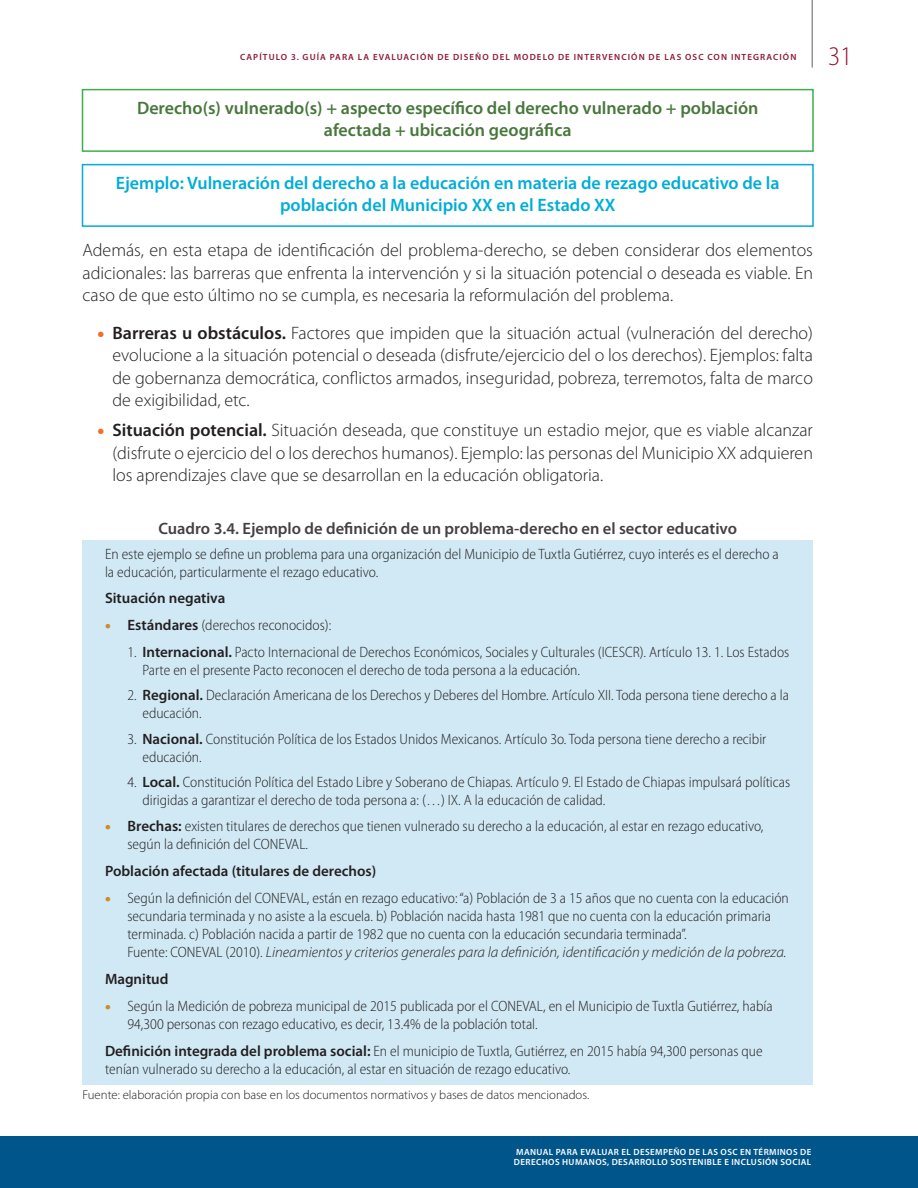
<style>
.page{position:relative;width:918px;height:1188px;background:#fff}
.page>*{position:absolute;margin:0;border:0;box-sizing:border-box;transform-origin:0 0}
.t1{font:300 semi-condensed 27px "Myriad Pro";color:#8f1838}
.t2{font:300 18px/22.5px "Myriad Pro";color:#231f20;text-align:justify}
.t3{font:600 18px/22.5px "Myriad Pro";color:#00add8;text-align:center}
.t4{font:600 18px/22.5px "Myriad Pro";color:#48773c;text-align:center}
.t5{font:600 16.5px "Myriad Pro";color:#414042}
.t6{font:300 semi-condensed 15px/18px "Myriad Pro";color:#231f20}
.t7{font:600 15px "Myriad Pro";color:#231f20}
.t8{font:300 12.75px "Myriad Pro";color:#231f20}
.t9{font:600 9px/10.5px "Myriad Pro";letter-spacing:.045em;color:#fff}
.t10{font:600 9px "Myriad Pro";letter-spacing:.12em;color:#8f1838}
.s1{font-weight:900;font-stretch:semi-expanded;color:#f36e24}
.s2{font-weight:600}
.s3{font-weight:900;font-stretch:semi-expanded;color:#cd8b2a}
.s4{font-weight:600;font-stretch:normal}
.s5{font-style:italic;font-stretch:normal}
</style>
<div class="page">
<div style="left:0;top:1136px;width:918px;height:52px;background:#00558a"></div>
<hr style="left:812px;top:0;width:1px;height:68px;background:#939598">
<div style="left:82px;top:89px;width:732px;height:63px;border:2px solid #3fae49"></div>
<div style="left:82px;top:164px;width:732px;height:63px;border:2px solid #00add8"></div>
<div style="left:82px;top:540px;width:731px;height:48px;background:#d1e9f4"></div>
<div style="left:82px;top:584px;width:731px;height:30px;background:#d1e9f4"></div>
<div style="left:82px;top:611px;width:731px;height:30px;background:#d1e9f4"></div>
<div style="left:82px;top:638px;width:731px;height:48px;background:#d1e9f4"></div>
<div style="left:82px;top:681px;width:731px;height:48px;background:#d1e9f4"></div>
<div style="left:82px;top:725px;width:731px;height:48px;background:#d1e9f4"></div>
<div style="left:82px;top:768px;width:731px;height:48px;background:#d1e9f4"></div>
<div style="left:82px;top:812px;width:731px;height:48px;background:#d1e9f4"></div>
<div style="left:82px;top:857px;width:731px;height:30px;background:#d1e9f4"></div>
<div style="left:82px;top:884px;width:731px;height:66px;background:#d1e9f4"></div>
<div style="left:82px;top:938px;width:731px;height:30px;background:#d1e9f4"></div>
<div style="left:82px;top:965px;width:731px;height:30px;background:#d1e9f4"></div>
<div style="left:82px;top:992px;width:731px;height:48px;background:#d1e9f4"></div>
<div style="left:82px;top:1037px;width:731px;height:48px;background:#d1e9f4"></div>
<p class="t10" style="left:240px;top:51px;width:30px">Cap ítulo</p>
<p class="t10" style="left:291px;top:51px;width:46px">3. Guía para</p>
<p class="t10" style="left:358px;top:51px;width:23px">la evaluación</p>
<p class="t10" style="left:437px;top:51px;width:23px">de diseño</p>
<p class="t10" style="left:493px;top:51px;width:7px">del</p>
<p class="t10" style="left:514px;top:51px;width:8px">modelo</p>
<p class="t10" style="left:558px;top:51px;width:23px">de intervención</p>
<p class="t10" style="left:649px;top:51px;width:23px">de las</p>
<p class="t10" style="left:685px;top:51px;width:30px">OSC con</p>
<p class="t10" style="left:731px;top:51px;width:7px">integración</p>
<h1 class="t1" style="left:828px;top:41px;width:26px">31</h1>
<p class="t4" style="left:137px;top:96px;width:623px">Derecho(s) vulnerado(s) + aspecto específico del derecho vulnerado + población afectada + ubicación geográfica</p>
<p class="t3" style="left:116px;top:171px;width:665px">Ejemplo: Vulneración del derecho a la educación en materia de rezago educativo de la población del Municipio XX en el Estado XX</p>
<p class="t2" style="left:82px;top:239px;width:732px">Además, en esta etapa de identificación del problema-derecho, se deben considerar dos elementos adicionales: las barreras que enfrenta la intervención y si la situación potencial o deseada es viable. En caso de que esto último no se cumpla, es necesaria la reformulación del problema.</p>
<p class="t2" style="left:112px;top:321px;width:702px;text-indent:-15px"><span class="s1">•</span> <span class="s2">Barreras u obstáculos.</span> Factores que impiden que la situación actual (vulneración del derecho) evolucione a la situación potencial o deseada (disfrute/ejercicio del o los derechos). Ejemplos: falta de gobernanza democrática, conflictos armados, inseguridad, pobreza, terremotos, falta de marco de exigibilidad, etc.</p>
<p class="t2" style="left:112px;top:419px;width:702px;text-indent:-15px"><span class="s1">•</span> <span class="s2">Situación potencial.</span> Situación deseada, que constituye un estadio mejor, que es viable alcanzar (disfrute o ejercicio del o los derechos humanos). Ejemplo: las personas del Municipio XX adquieren los aprendizajes clave que se desarrollan en la educación obligatoria.</p>
<p class="t5" style="left:158px;top:518px;width:580px">Cuadro 3.4. Ejemplo de definición de un problema-derecho en el sector educativo</p>
<p class="t6" style="left:105px;top:545px;width:675px">En este ejemplo se define un problema para una organización del Municipio de Tuxtla Gutiérrez, cuyo interés es el derecho a la educación, particularmente el rezago educativo.</p>
<p class="t7" style="left:105px;top:588px;width:122px">Situación negativa</p>
<p class="t6" style="left:105px;top:616px;width:228px"><span class="s3">•</span> <span class="s4">Estándares</span> (derechos reconocidos):</p>
<p class="t6" style="left:142px;top:643px;width:648px;text-indent:-15px">1. <span class="s4">Internacional.</span> Pacto Internacional de Derechos Económicos, Sociales y Culturales (ICESCR). Artículo 13. 1. Los Estados<br>Parte en el presente Pacto reconocen el derecho de toda persona a la educación.</p>
<p class="t6" style="left:142px;top:686px;width:648px;text-indent:-15px">2. <span class="s4">Regional.</span> Declaración Americana de los Derechos y Deberes del Hombre. Artículo XII. Toda persona tiene derecho a la educación.</p>
<p class="t6" style="left:142px;top:730px;width:625px;text-indent:-15px">3. <span class="s4">Nacional.</span> Constitución Política de los Estados Unidos Mexicanos. Artículo 3o. Toda persona tiene derecho a recibir educación.</p>
<p class="t6" style="left:142px;top:773px;width:649px;text-indent:-15px">4. <span class="s4">Local.</span> Constitución Política del Estado Libre y Soberano de Chiapas. Artículo 9. El Estado de Chiapas impulsará políticas dirigidas a garantizar el derecho de toda persona a: (…) IX. A la educación de calidad.</p>
<p class="t6" style="left:128px;top:817px;width:638px;text-indent:-22px"><span class="s3">•</span> <span class="s4">Brechas:</span> existen titulares de derechos que tienen vulnerado su derecho a la educación, al estar en rezago educativo, según la definición del CONEVAL.</p>
<p class="t7" style="left:105px;top:861px;width:273px">Población afectada (titulares de derechos)</p>
<p class="t6" style="left:128px;top:889px;width:663px;text-indent:-22px"><span class="s3">•</span> Según la definición del CONEVAL, están en rezago educativo: “a) Población de 3 a 15 años que no cuenta con la educación secundaria terminada y no asiste a la escuela. b) Población nacida hasta 1981 que no cuenta con la educación primaria terminada. c) Población nacida a partir de 1982 que no cuenta con la educación secundaria terminada”.<br>Fuente: CONEVAL (2010). <span class="s5">Lineamientos y criterios generales para la definición, identificación y medición de la pobreza.</span></p>
<p class="t7" style="left:105px;top:969px;width:65px">Magnitud</p>
<p class="t6" style="left:128px;top:997px;width:647px;text-indent:-22px"><span class="s3">•</span> Según la Medición de pobreza municipal de 2015 publicada por el CONEVAL, en el Municipio de Tuxtla Gutiérrez, había<br>94,300 personas con rezago educativo, es decir, 13.4% de la población total.</p>
<p class="t6" style="left:105px;top:1042px;width:659px"><span class="s4">Definición integrada del problema social:</span> En el municipio de Tuxtla, Gutiérrez, en 2015 había 94,300 personas que tenían vulnerado su derecho a la educación, al estar en situación de rezago educativo.</p>
<p class="t8" style="left:82px;top:1087px;width:508px">Fuente: elaboración propia con base en los documentos normativos y bases de datos mencionados.</p>
<p class="t9" style="left:514px;top:1146px;width:299px">MANUAL PARA EVALUAR EL DESEMPEÑO DE LAS OSC EN TÉRMINOS DE<br>DERECHOS HUMANOS, DESARROLLO SOSTENIBLE E INCLUSIÓN SOCIAL</p>
</div>
